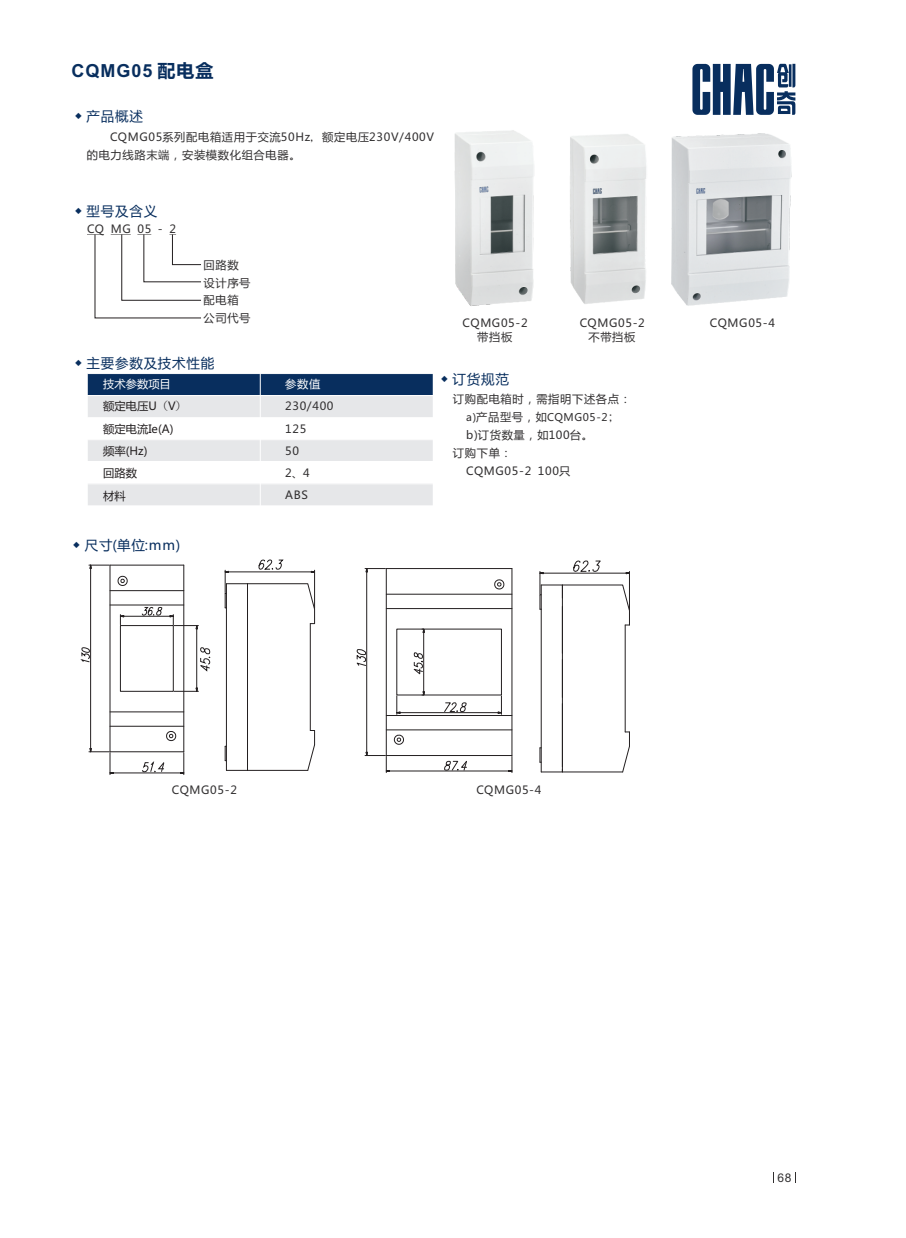
<style>
.page{position:relative;width:906px;height:1238px;background:#fff}
.page>*{position:absolute;margin:0;border:0;box-sizing:border-box;transform-origin:0 0}
.t1{font:700 18px "Arial";letter-spacing:.055em;color:#082e5e}
.t2{font:13.5px "Microsoft Ya Hei";letter-spacing:.06em;color:#082e5e}
.t3{font:12px "Arial";color:#312f30}
.t4{font:11.25px/17.9px "Microsoft Ya Hei";letter-spacing:.06em;color:#312f30}
.t5{font:11.25px/22.4px "Microsoft Ya Hei";color:#231f20}
.t6{font:11.25px "Microsoft Ya Hei";color:#fff}
.t7{font:10.5px "Microsoft Ya Hei";letter-spacing:.06em;color:#312f30}
.s1{font-family:"Microsoft Ya Hei"}
.s2{font-family:"Adobe Fangsong Std"}
.s3{color:#fff}
.s4{font-size:11.25px}
.s5{font-family:"Adobe Fangsong Std";font-size:11.25px}
</style>
<div class="page">
<div style="left:87px;top:373px;width:173px;height:22px;background:#082e5e"></div>
<div style="left:260px;top:373px;width:173px;height:22px;background:#082e5e"></div>
<div style="left:87px;top:395px;width:173px;height:22px;background:#e6e7e9"></div>
<div style="left:260px;top:395px;width:173px;height:22px;background:#e6e7e9"></div>
<div style="left:87px;top:439px;width:173px;height:22px;background:#e6e7e9"></div>
<div style="left:260px;top:439px;width:173px;height:22px;background:#e6e7e9"></div>
<div style="left:87px;top:484px;width:173px;height:22px;background:#e6e7e9"></div>
<div style="left:260px;top:484px;width:173px;height:22px;background:#e6e7e9"></div>
<hr style="left:87px;top:373px;width:1px;height:133px;background:#fff">
<hr style="left:260px;top:373px;width:1px;height:133px;background:#fff">
<hr style="left:87px;top:505px;width:346px;height:1px;background:#fff">
<hr style="left:87px;top:439px;width:346px;height:1px;background:#fff">
<hr style="left:87px;top:395px;width:346px;height:1px;background:#fff">
<hr style="left:87px;top:373px;width:346px;height:1px;background:#fff">
<svg style="left:87px;top:234px;width:114px;height:84px"></svg>
<img style="left:454px;top:131px;width:54px;height:175px">
<img style="left:508px;top:130px;width:115px;height:174px">
<img style="left:623px;top:105px;width:173px;height:201px">
<hr style="left:226px;top:607px;width:1px;height:163px;background:#231f20">
<svg style="left:226px;top:767px;width:21px;height:3px"></svg>
<svg style="left:225px;top:746px;width:1px;height:15px"></svg>
<hr style="left:310px;top:623px;width:1px;height:107px;background:#231f20">
<hr style="left:247px;top:583px;width:1px;height:187px;background:#231f20">
<hr style="left:247px;top:770px;width:61px;height:1px;background:#231f20">
<svg style="left:307px;top:730px;width:8px;height:40px"></svg>
<hr style="left:196px;top:629px;width:1px;height:59px;background:#231f20">
<svg style="left:174px;top:686px;width:24px;height:9px"></svg>
<svg style="left:200px;top:647px;width:10px;height:24px"></svg>
<hr style="left:90px;top:568px;width:1px;height:180px;background:#231f20">
<svg style="left:89px;top:564px;width:20px;height:5px"></svg>
<svg style="left:81px;top:647px;width:9px;height:15px"></svg>
<div style="left:120px;top:625px;width:53px;height:66px;border:1px solid #231f20"></div>
<hr style="left:110px;top:565px;width:1px;height:186px;background:#231f20">
<hr style="left:183px;top:565px;width:1px;height:186px;background:#231f20">
<hr style="left:113px;top:772px;width:67px;height:1px;background:#231f20">
<svg style="left:179px;top:752px;width:6px;height:22px"></svg>
<svg style="left:89px;top:747px;width:26px;height:27px"></svg>
<svg style="left:142px;top:761px;width:22px;height:11px"></svg>
<hr style="left:110px;top:726px;width:74px;height:1px;background:#231f20">
<hr style="left:110px;top:711px;width:74px;height:1px;background:#231f20">
<hr style="left:110px;top:751px;width:74px;height:1px;background:#231f20">
<svg style="left:166px;top:731px;width:10px;height:11px"></svg>
<hr style="left:124px;top:616px;width:46px;height:1px;background:#231f20">
<svg style="left:119px;top:614px;width:6px;height:10px"></svg>
<svg style="left:169px;top:614px;width:29px;height:16px"></svg>
<svg style="left:142px;top:607px;width:20px;height:8px"></svg>
<hr style="left:110px;top:590px;width:74px;height:1px;background:#231f20">
<hr style="left:110px;top:604px;width:74px;height:1px;background:#231f20">
<hr style="left:110px;top:565px;width:74px;height:1px;background:#231f20">
<svg style="left:118px;top:575px;width:10px;height:11px"></svg>
<svg style="left:224px;top:559px;width:92px;height:65px"></svg>
<hr style="left:386px;top:568px;width:126px;height:1px;background:#231f20">
<hr style="left:386px;top:715px;width:126px;height:1px;background:#231f20">
<hr style="left:386px;top:608px;width:126px;height:1px;background:#231f20">
<hr style="left:386px;top:729px;width:126px;height:1px;background:#231f20">
<hr style="left:386px;top:594px;width:126px;height:1px;background:#231f20">
<hr style="left:400px;top:712px;width:98px;height:1px;background:#231f20">
<svg style="left:497px;top:695px;width:5px;height:19px"></svg>
<svg style="left:396px;top:695px;width:5px;height:19px"></svg>
<svg style="left:444px;top:702px;width:22px;height:10px"></svg>
<hr style="left:386px;top:755px;width:126px;height:1px;background:#231f20">
<hr style="left:389px;top:770px;width:119px;height:1px;background:#231f20">
<svg style="left:507px;top:756px;width:6px;height:16px"></svg>
<svg style="left:444px;top:760px;width:23px;height:10px"></svg>
<hr style="left:386px;top:568px;width:1px;height:187px;background:#231f20">
<svg style="left:394px;top:734px;width:10px;height:11px"></svg>
<hr style="left:512px;top:568px;width:1px;height:187px;background:#231f20">
<hr style="left:423px;top:632px;width:1px;height:59px;background:#231f20">
<svg style="left:422px;top:628px;width:3px;height:5px"></svg>
<svg style="left:422px;top:690px;width:3px;height:6px"></svg>
<svg style="left:414px;top:652px;width:9px;height:22px"></svg>
<svg style="left:494px;top:579px;width:10px;height:11px"></svg>
<hr style="left:541px;top:609px;width:1px;height:163px;background:#231f20">
<svg style="left:540px;top:747px;width:22px;height:25px"></svg>
<hr style="left:625px;top:625px;width:1px;height:107px;background:#231f20">
<hr style="left:562px;top:585px;width:1px;height:187px;background:#231f20">
<hr style="left:562px;top:771px;width:60px;height:1px;background:#231f20">
<svg style="left:622px;top:731px;width:8px;height:41px"></svg>
<svg style="left:539px;top:560px;width:91px;height:65px"></svg>
<hr style="left:366px;top:572px;width:1px;height:180px;background:#231f20">
<svg style="left:365px;top:568px;width:20px;height:5px"></svg>
<svg style="left:365px;top:751px;width:26px;height:21px"></svg>
<svg style="left:356px;top:649px;width:10px;height:17px"></svg>
<svg style="left:692px;top:64px;width:103px;height:51px"></svg>
<h1 class="t1" style="left:71px;top:64px;width:144px">CQMG05 <span class="s1">配电盒</span></h1>
<p class="t2" style="left:74px;top:110px;width:70px">◆ 产品概述</p>
<p class="t4" style="left:87px;top:129px;width:349px;text-indent:23px">CQMG05系列配电箱适用于交流50Hz<span class="s2">，</span>额定电压230V/400V的电力线路末端，安装模数化组合电器。</p>
<p class="t2" style="left:74px;top:205px;width:84px">◆ 型号及含义</p>
<p class="t4" style="left:87px;top:221px;width:91px">CQ MG 05 - 2</p>
<p class="t4" style="left:204px;top:257px;width:48px">回路数设计序号配电箱公司代号</p>
<p class="t2" style="left:74px;top:357px;width:141px">◆ 主要参数及技术性能</p>
<p class="t5" style="left:103px;top:373px;width:85px"><span class="s3">技术参数项目<br></span>额定电压U<span class="s2">（</span>V<span class="s2">）</span>额定电流Ie(A)频率(Hz)<br>回路数<br>材料</p>
<p class="t6" style="left:285px;top:379px;width:37px">参数值</p>
<p class="t4" style="left:285px;top:396px;width:50px;line-height:22.2px">230/400<br>125<br>50<br>2、4<br>ABS</p>
<p class="t2" style="left:73px;top:539px;width:109px">◆ 尺寸(单位:mm)</p>
<p class="t4" style="left:462px;top:315px;width:67px">CQMG05-2</p>
<p class="t4" style="left:580px;top:315px;width:67px">CQMG05-2</p>
<p class="t4" style="left:710px;top:315px;width:67px">CQMG05-4</p>
<p class="t4" style="left:477px;top:329px;width:37px">带挡板</p>
<p class="t4" style="left:588px;top:329px;width:48px">不带挡板</p>
<p class="t2" style="left:440px;top:373px;width:70px">◆ 订货规范</p>
<p class="t4" style="left:453px;top:391px;width:180px">订购配电箱时，需指明下述各点：</p>
<p class="t7" style="left:466px;top:412px;width:154px">a)<span class="s4">产品型号，如</span>CQMG05-2<span class="s5">；</span></p>
<p class="t4" style="left:466px;top:427px;width:128px">b)订货数量，如100台。</p>
<p class="t4" style="left:453px;top:444px;width:60px">订购下单：</p>
<p class="t4" style="left:466px;top:462px;width:106px">CQMG05-2 100只</p>
<p class="t4" style="left:172px;top:782px;width:67px">CQMG05-2</p>
<p class="t4" style="left:476px;top:782px;width:67px">CQMG05-4</p>
<p class="t3" style="left:777px;top:1172px;width:16px">68</p>
</div>
